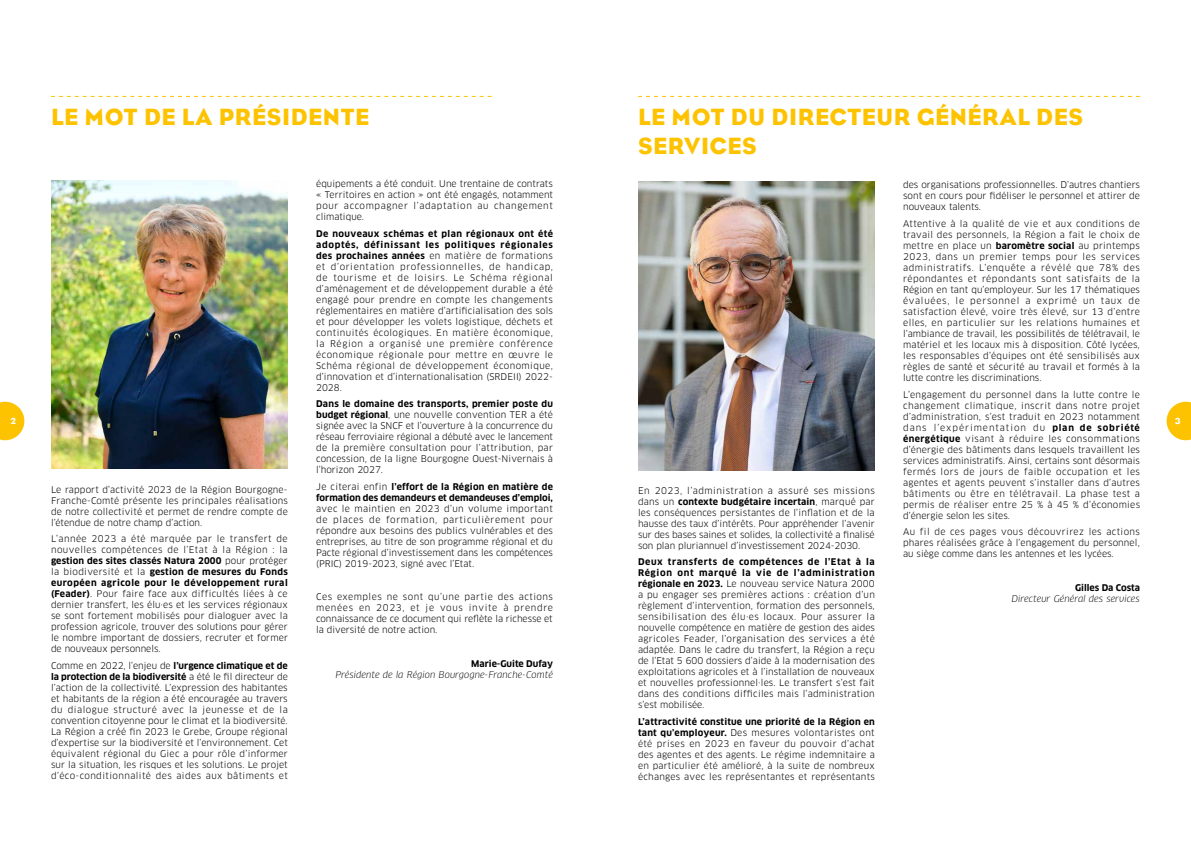
<style>
.page{position:relative;width:1191px;height:842px;background:#fff}
.page>*{position:absolute;margin:0;border:0;box-sizing:border-box;transform-origin:0 0}
.t1{font:24px/28.8px "Eagle";letter-spacing:.025em;color:#fdc300}
.t2{font:9px/11px "Clan Pro";letter-spacing:.005em;color:#000;text-align:justify}
.t3{font:700 9px/11px "Clan Pro";color:#000}
.t4{font:italic 9px "Clan Pro";color:#000}
.t5{font:9px "Eagle";color:#fff}
.s1{font-weight:700}
.s2{font-weight:400}
</style>
<div class="page">
<img style="left:51px;top:180px;width:237px;height:289px">
<svg style="left:51px;top:96px;width:440px;height:1px"></svg>
<img style="left:638px;top:181px;width:236px;height:289px">
<svg style="left:638px;top:96px;width:502px;height:1px"></svg>
<svg style="left:0;top:402px;width:24px;height:38px"></svg>
<svg style="left:1166px;top:402px;width:25px;height:38px"></svg>
<h1 class="t1" style="left:51px;top:102px;width:320px">LE MOT DE LA PRÉSIDENTE</h1>
<h1 class="t1" style="left:638px;top:102px;width:446px">LE MOT DU DIRECTEUR GÉNÉRAL DES<br>SERVICES</h1>
<p class="t2" style="left:316px;top:178px;width:238px">équipements a été conduit. Une trentaine de contrats « Territoires en action » ont été engagés, notamment pour accompagner l’adaptation au changement climatique.</p>
<p class="t2" style="left:316px;top:228px;width:238px"><span class="s1">De nouveaux schémas et plan régionaux ont été adoptés, définissant les politiques régionales des prochaines années</span> en matière de formations et d’orientation professionnelles, de handicap, de tourisme et de loisirs. Le Schéma régional d’aménagement et de développement durable a été engagé pour prendre en compte les changements réglementaires en matière d’artificialisation des sols et pour développer les volets logistique, déchets et continuités écologiques. En matière économique, la Région a organisé une première conférence économique régionale pour mettre en œuvre le Schéma régional de développement économique, d’innovation et d’internationalisation (SRDEII) 2022- 2028.</p>
<p class="t2" style="left:316px;top:399px;width:238px"><span class="s1">Dans le domaine des transports, premier poste du budget régional</span>, une nouvelle convention TER a été signée avec la SNCF et l’ouverture à la concurrence du réseau ferroviaire régional a débuté avec le lancement de la première consultation pour l’attribution, par concession, de la ligne Bourgogne Ouest-Nivernais à l’horizon 2027.</p>
<p class="t3" style="left:316px;top:481px;width:238px"><span class="s2">Je citerai enfin</span> l’effort de la Région en matière de formation des demandeurs et demandeuses d’emploi,</p>
<p class="t2" style="left:316px;top:503px;width:238px">avec le maintien en 2023 d’un volume important de places de formation, particulièrement pour répondre aux besoins des publics vulnérables et des entreprises, au titre de son programme régional et du Pacte régional d’investissement dans les compétences (PRIC) 2019-2023, signé avec l’Etat.</p>
<p class="t2" style="left:316px;top:592px;width:238px">Ces exemples ne sont qu’une partie des actions menées en 2023, et je vous invite à prendre connaissance de ce document qui reflète la richesse et la diversité de notre action.</p>
<p class="t3" style="left:471px;top:658px;width:83px">Marie-Guite Dufay</p>
<p class="t4" style="left:335px;top:669px;width:219px">Présidente de la Région Bourgogne-Franche-Comté</p>
<p class="t2" style="left:903px;top:180px;width:238px">des organisations professionnelles. D’autres chantiers sont en cours pour fidéliser le personnel et attirer de nouveaux talents.</p>
<p class="t2" style="left:903px;top:218px;width:238px">Attentive à la qualité de vie et aux conditions de travail des personnels, la Région a fait le choix de mettre en place un <span class="s1">baromètre social</span> au printemps 2023, dans un premier temps pour les services administratifs. L’enquête a révélé que 78% des répondantes et répondants sont satisfaits de la Région en tant qu’employeur. Sur les 17 thématiques évaluées, le personnel a exprimé un taux de satisfaction élevé, voire très élevé, sur 13 d’entre elles, en particulier sur les relations humaines et l’ambiance de travail, les possibilités de télétravail, le matériel et les locaux mis à disposition. Côté lycées, les responsables d’équipes ont été sensibilisés aux règles de santé et sécurité au travail et formés à la lutte contre les discriminations.</p>
<p class="t2" style="left:903px;top:389px;width:238px">L’engagement du personnel dans la lutte contre le changement climatique, inscrit dans notre projet d’administration, s’est traduit en 2023 notamment dans l’expérimentation du <span class="s1">plan de sobriété énergétique</span> visant à réduire les consommations d’énergie des bâtiments dans lesquels travaillent les services administratifs. Ainsi, certains sont désormais fermés lors de jours de faible occupation et les agentes et agents peuvent s’installer dans d’autres bâtiments ou être en télétravail. La phase test a permis de réaliser entre 25 % à 45 % d’économies d’énergie selon les sites.</p>
<p class="t2" style="left:903px;top:527px;width:238px">Au fil de ces pages vous découvrirez les actions phares réalisées grâce à l’engagement du personnel, au siège comme dans les antennes et les lycées.</p>
<p class="t3" style="left:1075px;top:582px;width:66px">Gilles Da Costa</p>
<p class="t4" style="left:1011px;top:593px;width:130px">Directeur Général des services</p>
<p class="t5" style="left:11px;top:415px;width:7px">2</p>
<p class="t5" style="left:1175px;top:415px;width:7px">3</p>
<p class="t2" style="left:51px;top:484px;width:238px">Le rapport d’activité 2023 de la Région Bourgogne-Franche-Comté présente les principales réalisations de notre collectivité et permet de rendre compte de l’étendue de notre champ d’action.</p>
<p class="t2" style="left:51px;top:534px;width:238px">L’année 2023 a été marquée par le transfert de nouvelles compétences de l’Etat à la Région : la <span class="s1">gestion des sites classés Natura 2000</span> pour protéger la biodiversité et la <span class="s1">gestion de mesures du Fonds européen agricole pour le développement rural (Feader)</span>. Pour faire face aux difficultés liées à ce dernier transfert, les élu·es et les services régionaux se sont fortement mobilisés pour dialoguer avec la profession agricole, trouver des solutions pour gérer le nombre important de dossiers, recruter et former de nouveaux personnels.</p>
<p class="t2" style="left:51px;top:660px;width:238px">Comme en 2022, l’enjeu de <span class="s1">l’urgence climatique et de la protection de la biodiversité</span> a été le fil directeur de l’action de la collectivité. L’expression des habitantes et habitants de la région a été encouragée au travers du dialogue structuré avec la jeunesse et de la convention citoyenne pour le climat et la biodiversité.<br>La Région a créé fin 2023 le Grebe, Groupe régional d’expertise sur la biodiversité et l’environnement. Cet équivalent régional du Giec a pour rôle d’informer sur la situation, les risques et les solutions. Le projet d’éco-conditionnalité des aides aux bâtiments et</p>
<p class="t2" style="left:638px;top:485px;width:238px">En 2023, l’administration a assuré ses missions dans un <span class="s1">contexte budgétaire incertain</span>, marqué par les conséquences persistantes de l’inflation et de la hausse des taux d’intérêts. Pour appréhender l’avenir sur des bases saines et solides, la collectivité a finalisé son plan pluriannuel d’investissement 2024-2030.</p>
<p class="t2" style="left:638px;top:557px;width:238px"><span class="s1">Deux transferts de compétences de l’Etat à la Région ont marqué la vie de l’administration régionale en 2023.</span> Le nouveau service Natura 2000 a pu engager ses premières actions : création d’un règlement d’intervention, formation des personnels, sensibilisation des élu·es locaux. Pour assurer la nouvelle compétence en matière de gestion des aides agricoles Feader, l’organisation des services a été adaptée. Dans le cadre du transfert, la Région a reçu de l’Etat 5 600 dossiers d’aide à la modernisation des exploitations agricoles et à l’installation de nouveaux et nouvelles professionnel·les. Le transfert s’est fait dans des conditions difficiles mais l’administration s’est mobilisée.</p>
<p class="t2" style="left:638px;top:716px;width:238px"><span class="s1">L’attractivité constitue une priorité de la Région en tant qu’employeur.</span> Des mesures volontaristes ont été prises en 2023 en faveur du pouvoir d’achat des agentes et des agents. Le régime indemnitaire a en particulier été amélioré, à la suite de nombreux échanges avec les représentantes et représentants</p>
</div>
